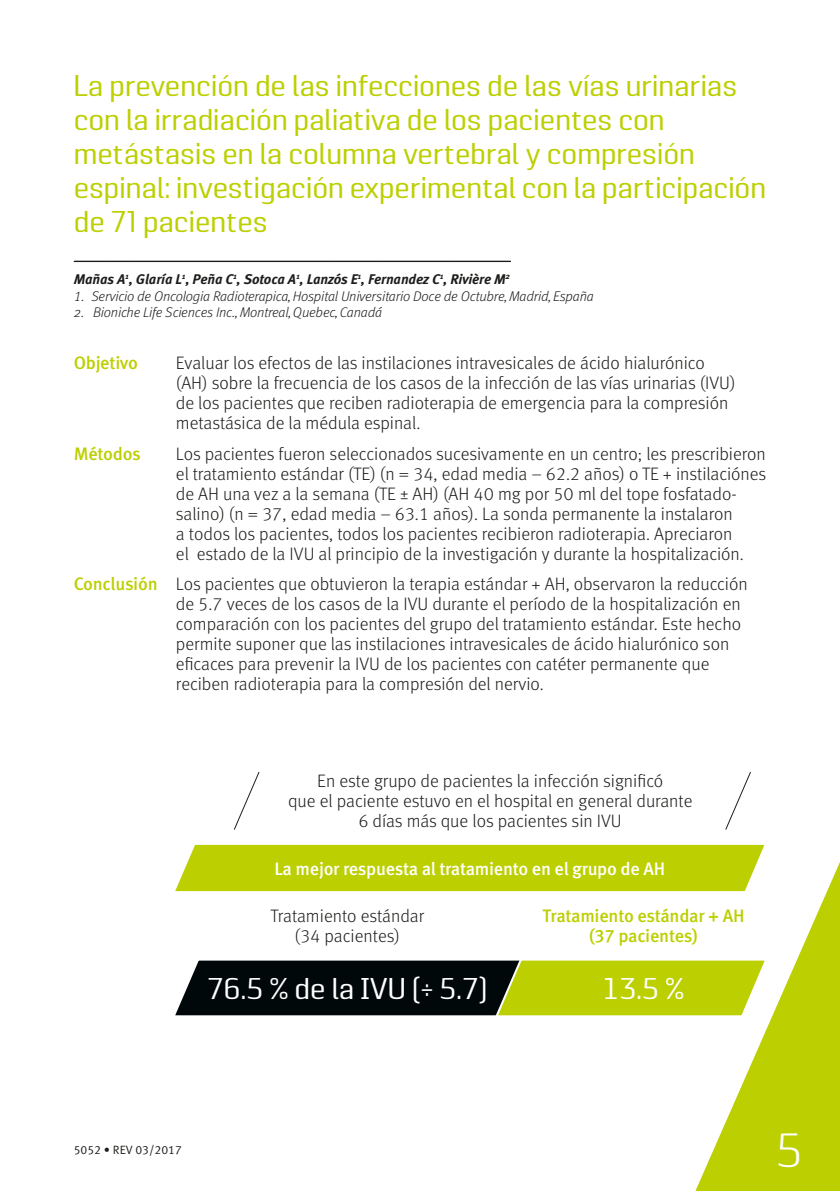
<style>
.page{position:relative;width:840px;height:1191px;background:#fff}
.page>*{position:absolute;margin:0;border:0;box-sizing:border-box;transform-origin:0 0}
.t1{font:300 48px "Pancetta Pro";color:#fff}
.t2{font:30px/34px "Pancetta Pro";color:#bccf00}
.t3{font:30px "Pancetta Pro";color:#fff}
.t4{font:300 18px/20px "Meta Pro";color:#1d1d1b}
.t5{font:500 18px/20px "Meta Pro";letter-spacing:-.015em;color:#bccf00;text-align:center}
.t6{font:500 18px "Meta Pro";letter-spacing:-.015em;color:#fff}
.t7{font:italic 300 14px "Meta Pro";letter-spacing:-.01em;color:#1d1d1b}
.t8{font:italic 700 14px "Meta Pro";letter-spacing:-.01em;color:#1d1d1b}
.t9{font:12px "Meta Pro Norm";color:#1d1d1b}
.s1{font-weight:500;color:#bccf00}
</style>
<div class="page">
<svg style="left:695px;top:864px;width:144px;height:327px;fill:#bccf00"></svg>
<svg style="left:74px;top:261px;width:436px;height:1px"></svg>
<svg style="left:175px;top:844px;width:593px;height:50px;background:#c3d41c"></svg>
<svg style="left:175px;top:957px;width:593px;height:61px;background:#6a752a"></svg>
<svg style="left:234px;top:772px;width:26px;height:58px"></svg>
<svg style="left:725px;top:771px;width:26px;height:59px"></svg>
<h2 class="t2" style="left:74px;top:69px;width:693px">La prevención de las infecciones de las vías urinarias con la irradiación paliativa de los pacientes con metástasis en la columna vertebral y compresión espinal: investigación experimental con la participación de 71 pacientes</h2>
<p class="t8" style="left:74px;top:268px;width:437px">Mañas A<sup>1</sup>, Glaría L<sup>1</sup>, Peña C<sup>1</sup>, Sotoca A<sup>1</sup>, Lanzós E<sup>1</sup>, Fernandez C<sup>1</sup>, Rivière M<sup>2</sup></p>
<p class="t7" style="left:74px;top:286px;width:521px">1. Servicio de Oncologia Radioterapica, Hospital Universitario Doce de Octubre, Madrid, España</p>
<p class="t7" style="left:74px;top:302px;width:309px">2. Bioniche Life Sciences Inc., Montreal, Quebec, Canadá</p>
<p class="t5" style="left:74px;top:352px;width:66px">Objetivo</p>
<p class="t4" style="left:176px;top:352px;width:560px">Evaluar los efectos de las instilaciones intravesicales de ácido hialurónico (AH) sobre la frecuencia de los casos de la infección de las vías urinarias (IVU) de los pacientes que reciben radioterapia de emergencia para la compresión metastásica de la médula espinal.</p>
<p class="t5" style="left:74px;top:442px;width:69px">Métodos</p>
<p class="t4" style="left:176px;top:442px;width:591px">Los pacientes fueron seleccionados sucesivamente en un centro; les prescribieron el tratamiento estándar (TE) (n = 34, edad media – 62.2 años) o TE + instilaciónes de AH una vez a la semana (TE ± AH) (AH 40 mg por 50 ml del tope fosfatado&shy;salino) (n = 37, edad media – 63.1 años). La sonda permanente la instalaron<br>a todos los pacientes, todos los pacientes recibieron radioterapia. Apreciaron<br>el estado de la IVU al principio de la investigación y durante la hospitalización.</p>
<p class="t4" style="left:176px;top:573px;width:573px;text-indent:-102px"><span class="s1">Conclusión</span> Los pacientes que obtuvieron la terapia estándar + AH, observaron la reducción de 5.7 veces de los casos de la IVU durante el período de la hospitalización en comparación con los pacientes del grupo del tratamiento estándar. Este hecho permite suponer que las instilaciones intravesicales de ácido hialurónico son eficaces para prevenir la IVU de los pacientes con catéter permanente que reciben radioterapia para la compresión del nervio.</p>
<p class="t4" style="left:288px;top:770px;width:406px;text-align:center">En este grupo de pacientes la infección significó<br>que el paciente estuvo en el hospital en general durante<br>6 días más que los pacientes sin IVU</p>
<p class="t6" style="left:274px;top:854px;width:392px">La mejor respuesta al tratamiento en el grupo de AH</p>
<p class="t4" style="left:270px;top:905px;width:155px;text-align:center">Tratamiento estándar (34 pacientes)</p>
<p class="t5" style="left:542px;top:905px;width:203px">Tratamiento estándar + AH (37 pacientes)</p>
<h2 class="t3" style="left:207px;top:972px;width:282px">76.5 % de la IVU (÷ 5.7)</h2>
<h2 class="t3" style="left:602px;top:972px;width:83px">13.5 %</h2>
<p class="t9" style="left:74px;top:1140px;width:110px">5052 • REV 03/2017</p>
<h1 class="t1" style="left:775px;top:1123px;width:27px">5</h1>
</div>
